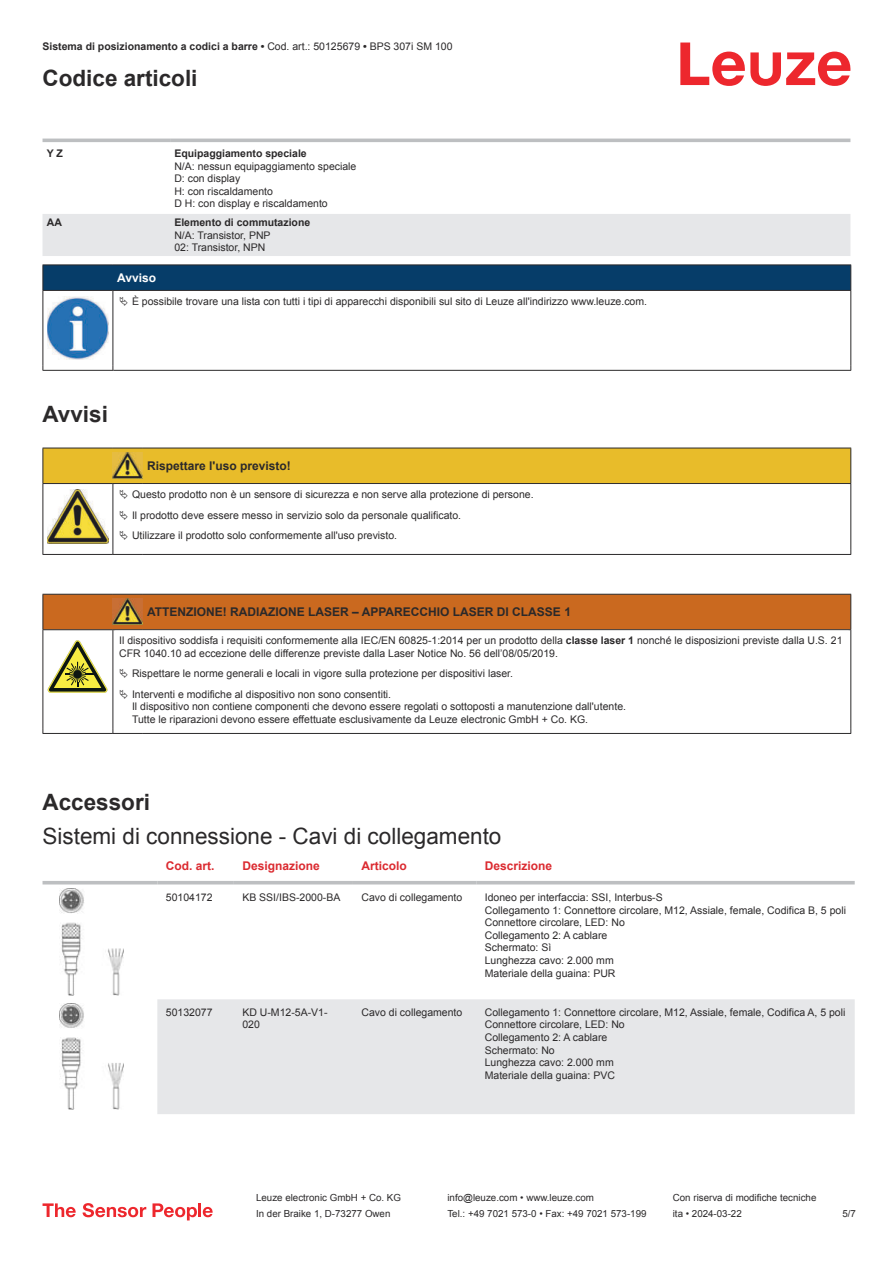
<style>
.page{position:relative;width:893px;height:1263px;background:#fff}
.page>*{position:absolute;margin:0;border:0;box-sizing:border-box;transform-origin:0 0}
.t1{font:22.5px "Arial";color:#2b292a}
.t2{font:700 22.5px "Arial";color:#2b292a}
.t3{font:700 12px "Arial";color:#2b292a}
.t4{font:700 12px "Arial";color:#db2a30}
.t5{font:700 12px "Arial";color:#fff}
.t6{font:10.5px/12.6px "Arial";color:#2b292a}
.t7{font:700 10.5px "Arial";color:#2b292a}
.t8{font:9.75px "Arial";color:#2b292a}
.s1{font-weight:400}
.s2{font-weight:700}
</style>
<div class="page">
<svg style="left:680px;top:43px;width:170px;height:43px"></svg>
<svg style="left:43px;top:138px;width:807px;height:1px"></svg>
<div style="left:43px;top:214px;width:807px;height:42px;background:#e6e7e9"></div>
<hr style="left:43px;top:139px;width:127px;height:3px;background:#bdbfc1">
<hr style="left:170px;top:139px;width:680px;height:3px;background:#bdbfc1">
<svg style="left:43px;top:884px;width:812px;height:112px"></svg>
<div style="left:157px;top:999px;width:698px;height:115px;background:#e6e7e9"></div>
<hr style="left:43px;top:881px;width:114px;height:3px;background:#bdbfc1">
<hr style="left:157px;top:881px;width:77px;height:3px;background:#bdbfc1">
<hr style="left:234px;top:881px;width:119px;height:3px;background:#bdbfc1">
<hr style="left:353px;top:881px;width:123px;height:3px;background:#bdbfc1">
<hr style="left:476px;top:881px;width:379px;height:3px;background:#bdbfc1">
<img style="left:59px;top:889px;width:65px;height:106px">
<img style="left:59px;top:1003px;width:65px;height:107px">
<svg style="left:43px;top:1203px;width:33px;height:14px"></svg>
<svg style="left:83px;top:1203px;width:63px;height:14px"></svg>
<svg style="left:153px;top:1203px;width:44px;height:17px"></svg>
<hr style="left:198px;top:1203px;width:3px;height:14px;background:#ed272d">
<svg style="left:203px;top:1207px;width:10px;height:10px"></svg>
<svg style="left:44px;top:291px;width:806px;height:79px"></svg>
<hr style="left:43px;top:290px;width:70px;height:1px;background:#2b292a">
<div style="left:43px;top:265px;width:808px;height:25px;background:#063d69"></div>
<hr style="left:113px;top:290px;width:738px;height:1px;background:#2b292a">
<hr style="left:43px;top:291px;width:1px;height:75px;background:#2b292a">
<hr style="left:113px;top:291px;width:1px;height:75px;background:#2b292a">
<hr style="left:850px;top:291px;width:1px;height:75px;background:#2b292a">
<hr style="left:43px;top:370px;width:70px;height:1px;background:#2b292a">
<hr style="left:113px;top:370px;width:738px;height:1px;background:#2b292a">
<img style="left:47px;top:297px;width:61px;height:63px">
<div style="left:115px;top:291px;width:734px;height:21px;background:#fff"></div>
<hr style="left:43px;top:554px;width:70px;height:1px;background:#2b292a">
<hr style="left:113px;top:554px;width:30px;height:1px;background:#2b292a">
<hr style="left:143px;top:554px;width:708px;height:1px;background:#2b292a">
<div style="left:44px;top:595px;width:806px;height:34px;background:#ca691f"></div>
<svg style="left:44px;top:630px;width:806px;height:103px"></svg>
<hr style="left:43px;top:594px;width:70px;height:1px;background:#2b292a">
<hr style="left:43px;top:595px;width:1px;height:34px;background:#2b292a">
<hr style="left:43px;top:629px;width:70px;height:1px;background:#2b292a">
<hr style="left:113px;top:594px;width:30px;height:1px;background:#2b292a">
<hr style="left:113px;top:629px;width:30px;height:1px;background:#2b292a">
<hr style="left:143px;top:594px;width:708px;height:1px;background:#2b292a">
<hr style="left:850px;top:595px;width:1px;height:34px;background:#2b292a">
<hr style="left:143px;top:629px;width:708px;height:1px;background:#2b292a">
<hr style="left:43px;top:630px;width:1px;height:99px;background:#2b292a">
<hr style="left:113px;top:630px;width:1px;height:99px;background:#2b292a">
<hr style="left:850px;top:630px;width:1px;height:99px;background:#2b292a">
<hr style="left:43px;top:733px;width:70px;height:1px;background:#2b292a">
<hr style="left:113px;top:733px;width:30px;height:1px;background:#2b292a">
<hr style="left:143px;top:733px;width:708px;height:1px;background:#2b292a">
<img style="left:113px;top:598px;width:30px;height:27px">
<svg style="left:47px;top:640px;width:60px;height:53px"></svg>
<svg style="left:115px;top:631px;width:734px;height:98px"></svg>
<svg style="left:43px;top:448px;width:808px;height:106px"></svg>
<svg style="left:120px;top:669px;width:8px;height:9px"></svg>
<svg style="left:120px;top:689px;width:8px;height:10px"></svg>
<p class="t7" style="left:43px;top:43px;width:412px">Sistema di posizionamento a codici a barre • <span class="s1">Cod. art.: 50125679</span> • <span class="s1">BPS 307i SM 100</span></p>
<h1 class="t2" style="left:43px;top:70px;width:157px">Codice articoli</h1>
<p class="t7" style="left:47px;top:149px;width:18px">Y Z</p>
<p class="t7" style="left:174px;top:149px;width:134px">Equipaggiamento speciale</p>
<p class="t6" style="left:174px;top:161px;width:184px">N/A: nessun equipaggiamento speciale<br>D: con display<br>H: con riscaldamento<br>D H: con display e riscaldamento</p>
<p class="t7" style="left:47px;top:218px;width:17px">AA</p>
<p class="t7" style="left:174px;top:218px;width:137px">Elemento di commutazione</p>
<p class="t6" style="left:174px;top:230px;width:98px">N/A: Transistor, PNP<br>02: Transistor, NPN</p>
<p class="t5" style="left:117px;top:273px;width:40px">Avviso</p>
<p class="t6" style="left:132px;top:296px;width:517px">È possibile trovare una lista con tutti i tipi di apparecchi disponibili sul sito di Leuze all'indirizzo www.leuze.com.</p>
<h1 class="t2" style="left:43px;top:405px;width:67px">Avvisi</h1>
<p class="t3" style="left:147px;top:461px;width:145px">Rispettare l'uso previsto!</p>
<p class="t6" style="left:132px;top:485px;width:403px;line-height:20.2px">Questo prodotto non è un sensore di sicurezza e non serve alla protezione di persone.<br>Il prodotto deve essere messo in servizio solo da personale qualificato.<br>Utilizzare il prodotto solo conformemente all'uso previsto.</p>
<p class="t3" style="left:147px;top:607px;width:425px">ATTENZIONE! RADIAZIONE LASER – APPARECCHIO LASER DI CLASSE 1</p>
<p class="t6" style="left:119px;top:635px;width:725px">Il dispositivo soddisfa i requisiti conformemente alla IEC/EN 60825-1:2014 per un prodotto della <span class="s2">classe laser 1</span> nonché le disposizioni previste dalla U.S. 21<br>CFR 1040.10 ad eccezione delle differenze previste dalla Laser Notice No. 56 dell’08/05/2019.</p>
<p class="t6" style="left:132px;top:664px;width:383px;line-height:20.2px">Rispettare le norme generali e locali in vigore sulla protezione per dispositivi laser.<br>Interventi e modifiche al dispositivo non sono consentiti.</p>
<p class="t6" style="left:132px;top:701px;width:496px">Il dispositivo non contiene componenti che devono essere regolati o sottoposti a manutenzione dall'utente.<br>Tutte le riparazioni devono essere effettuate esclusivamente da Leuze electronic GmbH + Co. KG.</p>
<h1 class="t2" style="left:43px;top:794px;width:109px">Accessori</h1>
<h1 class="t1" style="left:43px;top:827px;width:460px">Sistemi di connessione - Cavi di collegamento</h1>
<p class="t4" style="left:166px;top:861px;width:50px">Cod. art.</p>
<p class="t4" style="left:242px;top:861px;width:79px">Designazione</p>
<p class="t4" style="left:361px;top:861px;width:47px">Articolo</p>
<p class="t4" style="left:485px;top:861px;width:69px">Descrizione</p>
<p class="t6" style="left:166px;top:892px;width:48px">50104172</p>
<p class="t6" style="left:242px;top:892px;width:100px">KB SSI/IBS-2000-BA</p>
<p class="t6" style="left:361px;top:892px;width:102px">Cavo di collegamento</p>
<p class="t6" style="left:485px;top:892px;width:363px">Idoneo per interfaccia: SSI, Interbus-S<br>Collegamento 1: Connettore circolare, M12, Assiale, female, Codifica B, 5 poli Connettore circolare, LED: No<br>Collegamento 2: A cablare<br>Schermato: Sì<br>Lunghezza cavo: 2.000 mm<br>Materiale della guaina: PUR</p>
<p class="t6" style="left:166px;top:1007px;width:48px">50132077</p>
<p class="t6" style="left:242px;top:1007px;width:87px">KD U-M12-5A-V1-<br>020</p>
<p class="t6" style="left:361px;top:1007px;width:102px">Cavo di collegamento</p>
<p class="t6" style="left:485px;top:1007px;width:362px">Collegamento 1: Connettore circolare, M12, Assiale, female, Codifica A, 5 poli Connettore circolare, LED: No<br>Collegamento 2: A cablare<br>Schermato: No<br>Lunghezza cavo: 2.000 mm<br>Materiale della guaina: PVC</p>
<p class="t8" style="left:256px;top:1194px;width:146px">Leuze electronic GmbH + Co. KG</p>
<p class="t8" style="left:447px;top:1194px;width:148px">info@leuze.com • www.leuze.com</p>
<p class="t8" style="left:673px;top:1194px;width:145px">Con riserva di modifiche tecniche</p>
<p class="t8" style="left:256px;top:1210px;width:136px">In der Braike 1, D-73277 Owen</p>
<p class="t8" style="left:447px;top:1210px;width:201px">Tel.: +49 7021 573-0 • Fax: +49 7021 573-199</p>
<p class="t8" style="left:673px;top:1210px;width:70px">ita • 2024-03-22</p>
<p class="t8" style="left:842px;top:1210px;width:15px">5 /7</p>
</div>
